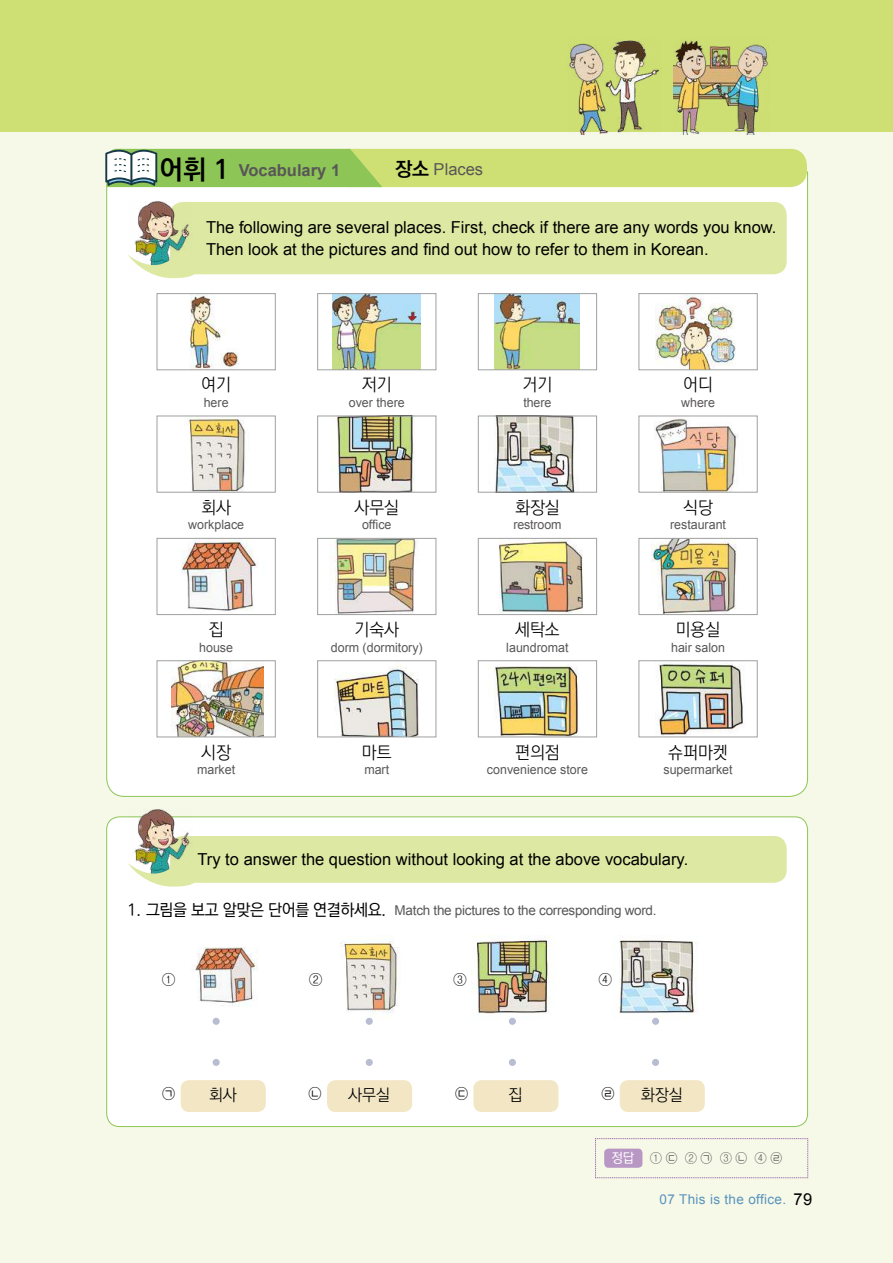
<style>
.page{position:relative;width:893px;height:1263px;background:#f6f9e8}
.page>*{position:absolute;margin:0;border:0;box-sizing:border-box;transform-origin:0 0}
.t1{font:300 17.55px "Ko Pub Dotum";color:#000}
.t2{font:16.5px/22.5px "Arial";color:#000}
.t3{font:700 16.5px "Arial";color:#595757}
.t4{font:300 16.5px "Ko Pub Dotum";color:#000}
.t5{font:16.5px "Arial";color:#595757}
.t6{font:300 15px "Ko Pub Dotum";color:#000}
.t7{font:13.5px "Arial";letter-spacing:-.02em;color:#595757}
.t8{font:13.5px "Arial";letter-spacing:.025em;color:#5893bc}
.t9{font:300 13.5px "Ko Pub Dotum";color:#595757}
.t10{font:12.9px "Arial";color:#595757}
.s1{font-family:"Ko Pub Dotum";font-size:27px;color:#000}
.s2{font-family:"Ko Pub Dotum";font-weight:700;font-size:19.5px;color:#000}
.s3{font-family:"Ko Pub Dotum";font-weight:500;font-size:16.5px;color:#000}
.s4{font-weight:500;color:#fff}
.s5{font-size:16.5px;color:#000}
</style>
<div class="page">
<div style="left:0;top:0;width:893px;height:131px;background:#cedf74"></div>
<div style="left:106px;top:171px;width:702px;height:626px;background:#fff"></div>
<div style="left:170px;top:202px;width:617px;height:72px;background:#dde9a3;border-radius:13px"></div>
<img style="left:129px;top:200px;width:63px;height:48px">
<svg style="left:128px;top:248px;width:72px;height:32px"></svg>
<div style="left:107px;top:817px;width:700px;height:309px;background:#fff;border-radius:13px"></div>
<div style="left:170px;top:836px;width:617px;height:47px;background:#dde9a3;border-radius:13px"></div>
<img style="left:130px;top:809px;width:62px;height:48px">
<svg style="left:128px;top:857px;width:72px;height:30px"></svg>
<img style="left:568px;top:40px;width:93px;height:95px">
<img style="left:674px;top:40px;width:96px;height:95px">
<img style="left:619px;top:940px;width:77px;height:80px">
<img style="left:471px;top:935px;width:78px;height:85px">
<img style="left:340px;top:935px;width:59px;height:85px">
<img style="left:195px;top:947px;width:63px;height:73px">
<div style="left:213px;top:1018px;width:7px;height:7px;background:#b9bdd2;border-radius:50%"></div>
<div style="left:509px;top:1018px;width:7px;height:7px;background:#b9bdd2;border-radius:50%"></div>
<div style="left:366px;top:1018px;width:7px;height:7px;background:#b9bdd2;border-radius:50%"></div>
<div style="left:652px;top:1018px;width:7px;height:7px;background:#b9bdd2;border-radius:50%"></div>
<div style="left:213px;top:1059px;width:7px;height:7px;background:#b9bdd2;border-radius:50%"></div>
<div style="left:509px;top:1059px;width:7px;height:7px;background:#b9bdd2;border-radius:50%"></div>
<div style="left:366px;top:1059px;width:7px;height:7px;background:#b9bdd2;border-radius:50%"></div>
<div style="left:652px;top:1059px;width:7px;height:7px;background:#b9bdd2;border-radius:50%"></div>
<div style="left:181px;top:1080px;width:85px;height:32px;background:#f2e6c5;border-radius:9px"></div>
<div style="left:473px;top:1080px;width:85px;height:32px;background:#f2e6c5;border-radius:9px"></div>
<div style="left:327px;top:1080px;width:85px;height:32px;background:#f2e6c5;border-radius:9px"></div>
<div style="left:620px;top:1080px;width:85px;height:32px;background:#f2e6c5;border-radius:9px"></div>
<div style="left:157px;top:294px;width:118px;height:76px;background:#fff"></div>
<img style="left:190px;top:295px;width:49px;height:73px">
<div style="left:157px;top:293px;width:118px;height:77px;border:1px solid #9fa0a0"></div>
<div style="left:478px;top:294px;width:119px;height:76px;background:#fff"></div>
<img style="left:494px;top:295px;width:86px;height:73px">
<div style="left:478px;top:293px;width:119px;height:77px;border:1px solid #9fa0a0"></div>
<div style="left:318px;top:294px;width:118px;height:76px;background:#fff"></div>
<img style="left:332px;top:295px;width:89px;height:73px">
<div style="left:317px;top:293px;width:119px;height:77px;border:1px solid #9fa0a0"></div>
<div style="left:639px;top:294px;width:118px;height:76px;background:#fff"></div>
<img style="left:656px;top:295px;width:79px;height:73px">
<div style="left:639px;top:293px;width:118px;height:77px;border:1px solid #9fa0a0"></div>
<div style="left:157px;top:416px;width:118px;height:76px;background:#fff"></div>
<img style="left:189px;top:418px;width:57px;height:72px">
<div style="left:157px;top:416px;width:118px;height:76px;border:1px solid #9fa0a0"></div>
<div style="left:318px;top:416px;width:118px;height:76px;background:#fff"></div>
<img style="left:331px;top:418px;width:84px;height:72px">
<div style="left:317px;top:416px;width:119px;height:76px;border:1px solid #9fa0a0"></div>
<div style="left:478px;top:416px;width:119px;height:76px;background:#fff"></div>
<img style="left:494px;top:418px;width:85px;height:72px">
<div style="left:478px;top:416px;width:119px;height:76px;border:1px solid #9fa0a0"></div>
<div style="left:639px;top:416px;width:118px;height:76px;background:#fff"></div>
<img style="left:654px;top:418px;width:85px;height:72px">
<div style="left:639px;top:416px;width:118px;height:76px;border:1px solid #9fa0a0"></div>
<div style="left:157px;top:538px;width:118px;height:77px;background:#fff"></div>
<img style="left:181px;top:540px;width:77px;height:71px">
<div style="left:157px;top:538px;width:118px;height:77px;border:1px solid #9fa0a0"></div>
<div style="left:478px;top:538px;width:119px;height:77px;background:#fff"></div>
<img style="left:499px;top:540px;width:84px;height:73px">
<div style="left:478px;top:538px;width:119px;height:77px;border:1px solid #9fa0a0"></div>
<div style="left:318px;top:538px;width:118px;height:77px;background:#fff"></div>
<img style="left:333px;top:540px;width:85px;height:73px">
<div style="left:317px;top:538px;width:119px;height:77px;border:1px solid #9fa0a0"></div>
<div style="left:639px;top:538px;width:118px;height:77px;background:#fff"></div>
<img style="left:652px;top:540px;width:85px;height:73px">
<div style="left:639px;top:538px;width:118px;height:77px;border:1px solid #9fa0a0"></div>
<div style="left:157px;top:661px;width:118px;height:76px;background:#fff"></div>
<img style="left:172px;top:662px;width:91px;height:73px">
<div style="left:157px;top:660px;width:118px;height:77px;border:1px solid #9fa0a0"></div>
<div style="left:478px;top:661px;width:119px;height:76px;background:#fff"></div>
<img style="left:494px;top:666px;width:86px;height:69px">
<div style="left:478px;top:660px;width:119px;height:77px;border:1px solid #9fa0a0"></div>
<div style="left:318px;top:661px;width:118px;height:76px;background:#fff"></div>
<img style="left:335px;top:665px;width:84px;height:70px">
<div style="left:317px;top:660px;width:119px;height:77px;border:1px solid #9fa0a0"></div>
<div style="left:639px;top:661px;width:118px;height:76px;background:#fff"></div>
<img style="left:659px;top:663px;width:85px;height:72px">
<div style="left:639px;top:660px;width:118px;height:77px;border:1px solid #9fa0a0"></div>
<svg style="left:595px;top:1138px;width:213px;height:40px"></svg>
<svg style="left:105px;top:148px;width:702px;height:39px;background:#bad673"></svg>
<p class="t3" style="left:159px;top:159px;width:182px"><span class="s1">어휘 1</span> Vocabulary 1</p>
<p class="t5" style="left:395px;top:159px;width:90px"><span class="s2">장소</span> Places</p>
<p class="t2" style="left:206px;top:216px;width:572px">The following are several places. First, check if there are any words you know.<br>Then look at the pictures and find out how to refer to them in Korean.</p>
<p class="t1" style="left:201px;top:376px;width:31px">여기</p>
<p class="t10" style="left:204px;top:394px;width:26px">here</p>
<p class="t1" style="left:362px;top:376px;width:31px">저기</p>
<p class="t10" style="left:349px;top:394px;width:58px">over there</p>
<p class="t1" style="left:523px;top:376px;width:31px">거기</p>
<p class="t10" style="left:523px;top:394px;width:29px">there</p>
<p class="t1" style="left:683px;top:376px;width:31px">어디</p>
<p class="t10" style="left:681px;top:394px;width:35px">where</p>
<p class="t1" style="left:201px;top:499px;width:31px">회사</p>
<p class="t10" style="left:188px;top:516px;width:57px">workplace</p>
<p class="t1" style="left:354px;top:499px;width:46px">사무실</p>
<p class="t10" style="left:362px;top:516px;width:31px">office</p>
<p class="t1" style="left:515px;top:499px;width:46px">화장실</p>
<p class="t10" style="left:513px;top:516px;width:50px">restroom</p>
<p class="t1" style="left:683px;top:499px;width:31px">식당</p>
<p class="t10" style="left:670px;top:516px;width:58px">restaurant</p>
<p class="t1" style="left:209px;top:621px;width:16px">집</p>
<p class="t10" style="left:199px;top:639px;width:35px">house</p>
<p class="t1" style="left:354px;top:621px;width:46px">기숙사</p>
<p class="t10" style="left:331px;top:639px;width:93px">dorm (dormitory)</p>
<p class="t1" style="left:515px;top:621px;width:46px">세탁소</p>
<p class="t10" style="left:506px;top:639px;width:64px">laundromat</p>
<p class="t1" style="left:676px;top:621px;width:46px">미용실</p>
<p class="t10" style="left:671px;top:639px;width:55px">hair salon</p>
<p class="t1" style="left:201px;top:743px;width:31px">시장</p>
<p class="t10" style="left:197px;top:761px;width:40px">market</p>
<p class="t1" style="left:362px;top:743px;width:31px">마트</p>
<p class="t10" style="left:364px;top:761px;width:26px">mart</p>
<p class="t1" style="left:515px;top:743px;width:46px">편의점</p>
<p class="t10" style="left:487px;top:761px;width:102px">convenience store</p>
<p class="t1" style="left:668px;top:743px;width:61px">슈퍼마켓</p>
<p class="t10" style="left:663px;top:761px;width:71px">supermarket</p>
<p class="t2" style="left:198px;top:848px;width:492px">Try to answer the question without looking at the above vocabulary.</p>
<p class="t7" style="left:128px;top:901px;width:531px"><span class="s3">1. 그림을 보고 알맞은 단어를 연결하세요.</span> Match the pictures to the corresponding word.</p>
<p class="t6" style="left:162px;top:972px;width:15px">①</p>
<p class="t6" style="left:309px;top:972px;width:15px">②</p>
<p class="t6" style="left:454px;top:972px;width:15px">③</p>
<p class="t6" style="left:599px;top:972px;width:15px">④</p>
<p class="t6" style="left:162px;top:1086px;width:15px">㉠</p>
<p class="t4" style="left:209px;top:1087px;width:29px">회사</p>
<p class="t6" style="left:309px;top:1086px;width:15px">㉡</p>
<p class="t4" style="left:348px;top:1087px;width:43px">사무실</p>
<p class="t6" style="left:455px;top:1086px;width:15px">㉢</p>
<p class="t4" style="left:508px;top:1087px;width:15px">집</p>
<p class="t6" style="left:601px;top:1086px;width:15px">㉣</p>
<p class="t4" style="left:641px;top:1087px;width:43px">화장실</p>
<p class="t9" style="left:611px;top:1151px;width:172px"><span class="s4">정답</span> ① ㉢ ② ㉠ ③ ㉡ ④ ㉣</p>
<p class="t8" style="left:659px;top:1190px;width:154px">07 This is the office. <span class="s5">79</span></p>
</div>
